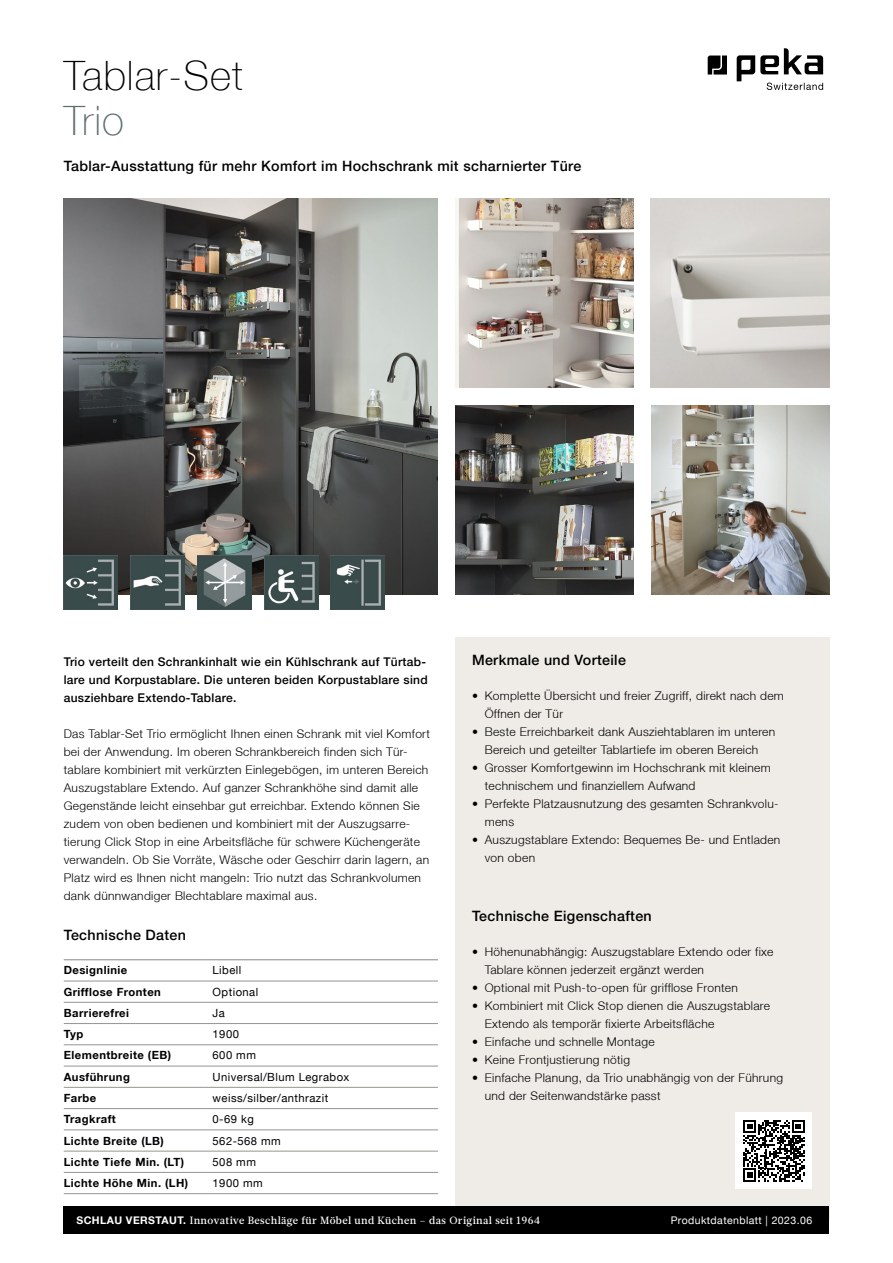
<style>
.page{position:relative;width:893px;height:1263px;background:#fff}
.page>*{position:absolute;margin:0;border:0;box-sizing:border-box;transform-origin:0 0}
.t1{font:100 40.5px "Helvetica Neue LT";letter-spacing:.025em;color:#000}
.t2{font:100 40.5px "Helvetica Neue LT";color:#616e6e}
.t3{font:500 14.25px "Helvetica Neue LT";letter-spacing:.025em;color:#000}
.t4{font:300 12px/18px "Helvetica Neue LT";letter-spacing:.025em;color:#000}
.t5{font:500 12px/18px "Helvetica Neue LT";letter-spacing:.025em;color:#000}
.t6{font:700 11.25px "Helvetica Neue LT";letter-spacing:.04em;color:#000}
.t7{font:11.25px "Helvetica Neue LT";letter-spacing:.04em;color:#000}
.t8{font:500 10.5px "Glosa Text";letter-spacing:.04em;color:#fff}
.t9{font:10.5px "Helvetica Neue LT";letter-spacing:.04em;color:#fff}
.s1{font-family:"Helvetica Neue LT";font-weight:700}
</style>
<div class="page">
<div style="left:455px;top:638px;width:374px;height:582px;background:#efece7"></div>
<div style="left:64px;top:1206px;width:765px;height:28px;background:#000"></div>
<svg style="left:708px;top:56px;width:19px;height:19px"></svg>
<svg style="left:737px;top:48px;width:86px;height:42px"></svg>
<hr style="left:64px;top:981px;width:140px;height:1px;background:#959490">
<hr style="left:204px;top:981px;width:234px;height:1px;background:#959490">
<hr style="left:64px;top:1002px;width:140px;height:1px;background:#959490">
<hr style="left:204px;top:1002px;width:234px;height:1px;background:#959490">
<hr style="left:64px;top:1023px;width:140px;height:1px;background:#959490">
<hr style="left:204px;top:1023px;width:234px;height:1px;background:#959490">
<hr style="left:64px;top:1044px;width:140px;height:1px;background:#959490">
<hr style="left:204px;top:1044px;width:234px;height:1px;background:#959490">
<hr style="left:64px;top:1066px;width:140px;height:1px;background:#959490">
<hr style="left:204px;top:1066px;width:234px;height:1px;background:#959490">
<hr style="left:64px;top:1087px;width:140px;height:1px;background:#959490">
<hr style="left:204px;top:1087px;width:234px;height:1px;background:#959490">
<hr style="left:64px;top:1108px;width:140px;height:1px;background:#959490">
<hr style="left:204px;top:1108px;width:234px;height:1px;background:#959490">
<hr style="left:64px;top:1129px;width:140px;height:1px;background:#959490">
<hr style="left:204px;top:1129px;width:234px;height:1px;background:#959490">
<hr style="left:64px;top:1151px;width:140px;height:1px;background:#959490">
<hr style="left:204px;top:1151px;width:234px;height:1px;background:#959490">
<hr style="left:64px;top:1172px;width:140px;height:1px;background:#959490">
<hr style="left:204px;top:1172px;width:234px;height:1px;background:#959490">
<hr style="left:64px;top:1193px;width:140px;height:1px;background:#959490">
<hr style="left:204px;top:1193px;width:234px;height:1px;background:#959490">
<hr style="left:64px;top:959px;width:140px;height:1px;background:#959490">
<hr style="left:204px;top:959px;width:234px;height:1px;background:#959490">
<img style="left:64px;top:198px;width:374px;height:396px">
<img style="left:455px;top:198px;width:179px;height:189px">
<img style="left:651px;top:198px;width:178px;height:189px">
<img style="left:455px;top:405px;width:179px;height:189px">
<img style="left:652px;top:405px;width:177px;height:189px">
<img style="left:64px;top:556px;width:54px;height:54px">
<img style="left:131px;top:556px;width:54px;height:54px">
<img style="left:197px;top:556px;width:54px;height:54px">
<img style="left:264px;top:556px;width:54px;height:54px">
<img style="left:331px;top:556px;width:54px;height:54px">
<div style="left:736px;top:1112px;width:76px;height:77px;background:#fff"></div>
<svg style="left:743px;top:1120px;width:62px;height:61px"></svg>
<h1 class="t1" style="left:64px;top:52px;width:180px">Tablar-Set</h1>
<h1 class="t2" style="left:64px;top:97px;width:62px">Trio</h1>
<p class="t3" style="left:64px;top:158px;width:519px">Tablar-Ausstattung für mehr Komfort im Hochschrank mit scharnierter Türe</p>
<p class="t5" style="left:64px;top:652px;width:365px">Trio verteilt den Schrankinhalt wie ein Kühlschrank auf Türtab&shy;lare und Korpustablare. Die unteren beiden Korpustablare sind ausziehbare Extendo-Tablare.</p>
<p class="t4" style="left:64px;top:724px;width:368px">Das Tablar-Set Trio ermöglicht Ihnen einen Schrank mit viel Komfort bei der Anwendung. Im oberen Schrankbereich finden sich Tür&shy;tablare kombiniert mit verkürzten Einlegebögen, im unteren Bereich Auszugstablare Extendo. Auf ganzer Schrankhöhe sind damit alle Gegenstände leicht einsehbar gut erreichbar. Extendo können Sie zudem von oben bedienen und kombiniert mit der Auszugsarre&shy;tierung Click Stop in eine Arbeitsfläche für schwere Küchengeräte verwandeln. Ob Sie Vorräte, Wäsche oder Geschirr darin lagern, an Platz wird es Ihnen nicht mangeln: Trio nutzt das Schrankvolumen dank dünnwandiger Blechtablare maximal aus.</p>
<p class="t3" style="left:64px;top:927px;width:124px">Technische Daten</p>
<p class="t6" style="left:64px;top:963px;width:65px">Designlinie</p>
<p class="t7" style="left:213px;top:964px;width:30px">Libell</p>
<p class="t6" style="left:64px;top:985px;width:99px">Grifflose Fronten</p>
<p class="t7" style="left:213px;top:985px;width:47px">Optional</p>
<p class="t6" style="left:64px;top:1006px;width:67px">Barrierefrei</p>
<p class="t7" style="left:213px;top:1006px;width:14px">Ja</p>
<p class="t6" style="left:64px;top:1027px;width:21px">Typ</p>
<p class="t7" style="left:213px;top:1027px;width:28px">1900</p>
<p class="t6" style="left:64px;top:1048px;width:109px">Elementbreite (EB)</p>
<p class="t7" style="left:213px;top:1049px;width:45px">600 mm</p>
<p class="t6" style="left:64px;top:1070px;width:68px">Ausführung</p>
<p class="t7" style="left:213px;top:1070px;width:138px">Universal/Blum Legrabox</p>
<p class="t6" style="left:64px;top:1091px;width:34px">Farbe</p>
<p class="t7" style="left:213px;top:1091px;width:117px">weiss/silber/anthrazit</p>
<p class="t6" style="left:64px;top:1112px;width:54px">Tragkraft</p>
<p class="t7" style="left:213px;top:1112px;width:43px">0-69 kg</p>
<p class="t6" style="left:64px;top:1133px;width:102px">Lichte Breite (LB)</p>
<p class="t7" style="left:213px;top:1134px;width:70px">562-568 mm</p>
<p class="t6" style="left:64px;top:1155px;width:122px">Lichte Tiefe Min. (LT)</p>
<p class="t7" style="left:213px;top:1155px;width:45px">508 mm</p>
<p class="t6" style="left:64px;top:1176px;width:126px">Lichte Höhe Min. (LH)</p>
<p class="t7" style="left:213px;top:1176px;width:52px">1900 mm</p>
<p class="t3" style="left:472px;top:651px;width:155px">Merkmale und Vorteile</p>
<p class="t4" style="left:485px;top:686px;width:301px;text-indent:-13px">• Komplette Übersicht und freier Zugriff, direkt nach dem<br>Öffnen der Tür</p>
<p class="t4" style="left:472px;top:722px;width:305px;text-align:center">• Beste Erreichbarkeit dank Ausziehtablaren im unteren<br>Bereich und geteilter Tablartiefe im oberen Bereich</p>
<p class="t4" style="left:485px;top:758px;width:287px;text-indent:-13px">• Grosser Komfortgewinn im Hochschrank mit kleinem technischem und finanziellem Aufwand</p>
<p class="t4" style="left:485px;top:794px;width:295px;text-indent:-13px">• Perfekte Platzausnutzung des gesamten Schrankvolu&shy;mens</p>
<p class="t4" style="left:485px;top:830px;width:297px;text-indent:-13px">• Auszugstablare Extendo: Bequemes Be- und Entladen von oben</p>
<p class="t3" style="left:472px;top:907px;width:181px">Technische Eigenschaften</p>
<p class="t4" style="left:485px;top:942px;width:290px;text-indent:-13px">• Höhenunabhängig: Auszugstablare Extendo oder fixe<br>Tablare können jederzeit ergänzt werden</p>
<p class="t4" style="left:472px;top:978px;width:267px">• Optional mit Push-to-open für grifflose Fronten</p>
<p class="t4" style="left:485px;top:996px;width:287px;text-indent:-13px">• Kombiniert mit Click Stop dienen die Auszugstablare<br>Extendo als temporär fixierte Arbeitsfläche</p>
<p class="t4" style="left:472px;top:1032px;width:184px">• Einfache und schnelle Montage</p>
<p class="t4" style="left:472px;top:1050px;width:160px">• Keine Frontjustierung nötig</p>
<p class="t4" style="left:485px;top:1068px;width:300px;text-indent:-13px">• Einfache Planung, da Trio unabhängig von der Führung und der Seitenwandstärke passt</p>
<p class="t8" style="left:77px;top:1213px;width:465px"><span class="s1">SCHLAU VERSTAUT.</span> Innovative Beschläge für Möbel und Küchen – das Original seit 1964</p>
<p class="t9" style="left:671px;top:1214px;width:143px">Produktdatenblatt | 2023.06</p>
</div>
